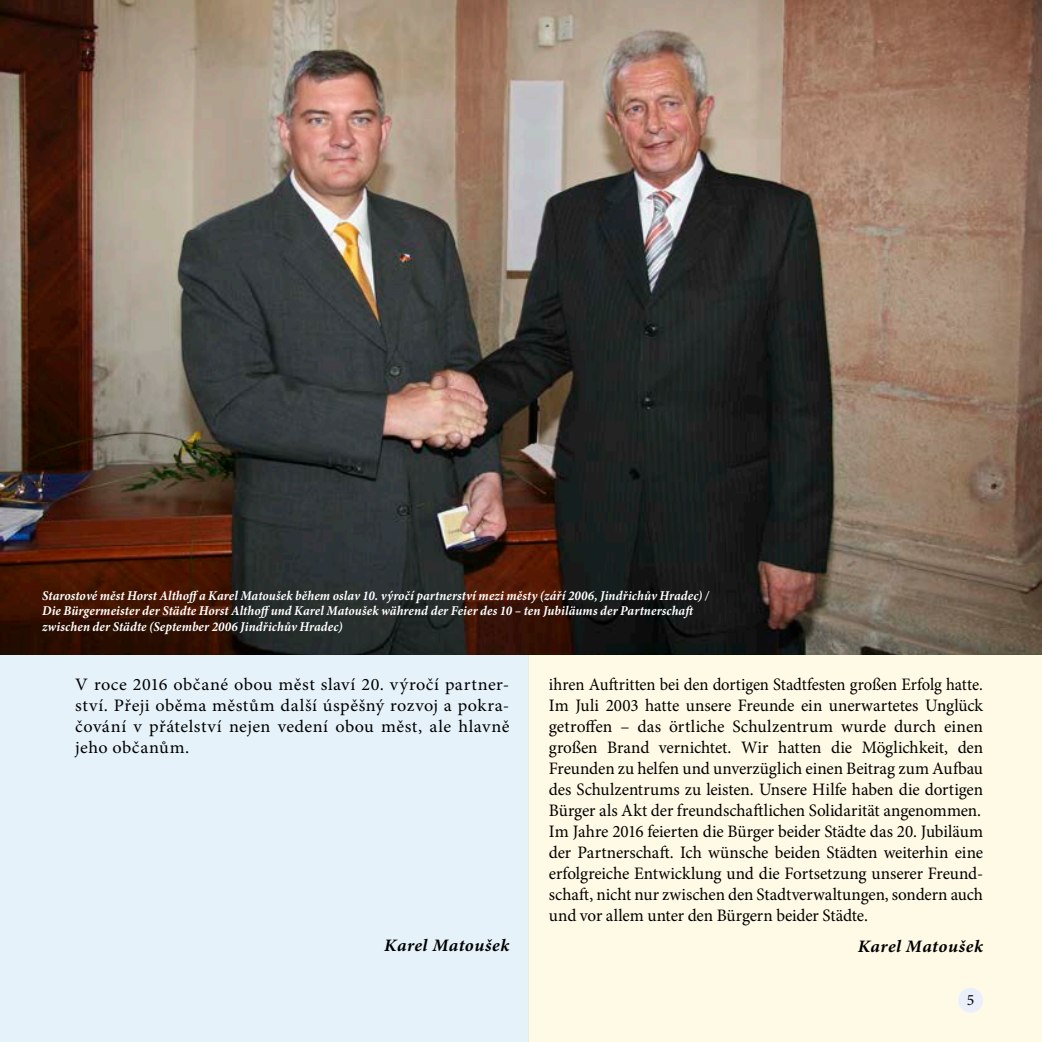
<style>
.page{position:relative;width:1042px;height:1042px;background:#fff}
.page>*{position:absolute;margin:0;border:0;box-sizing:border-box;transform-origin:0 0}
.t1{font:17.5px/21px "Minion Pro";letter-spacing:.01em;color:#000;text-align:justify;scale:.95 1}
.t2{font:17.5px/21px "Minion Pro";letter-spacing:.01em;color:#000;text-align:justify;scale:1.04 1}
.t3{font:italic 700 17.5px "Minion Pro";letter-spacing:.03em;color:#000;scale:1.04 1}
.t4{font:15.75px "Minion Pro";color:#000}
.t5{font:italic 700 13.47px/15.2px "Minion Pro";letter-spacing:.01em;color:#fff;scale:.95 1}
</style>
<div class="page">
<div style="left:528px;top:0;width:514px;height:1042px;background:#fffae5"></div>
<div style="left:0;top:0;width:528px;height:1042px;background:#e6f2f9"></div>
<div style="left:958px;top:988px;width:25px;height:24px;background:#eaf0fb;border-radius:50%"></div>
<img style="left:1px;top:0;width:1041px;height:655px">
<p class="t5" style="left:42px;top:588px;width:703px">Starostové měst Horst Althoff a Karel Matoušek během oslav 10. výročí partnerství mezi městy (září 2006, Jindřichův Hradec) /<br>Die Bürgermeister der Städte Horst Althoff und Karel Matoušek während der Feier des 10 – ten Jubiläums der Partnerschaft zwischen der Städte (September 2006 Jindřichův Hradec)</p>
<p class="t2" style="left:75px;top:674px;width:419px">V roce 2016 občané obou měst slaví 20. výročí partner&shy;ství. Přeji oběma městům další úspěšný rozvoj a pokra&shy;čování v přátelství nejen vedení obou měst, ale hlavně jeho občanům.</p>
<p class="t3" style="left:384px;top:933px;width:122px">Karel Matoušek</p>
<p class="t1" style="left:549px;top:674px;width:458px">ihren Auftritten bei den dortigen Stadtfesten großen Erfolg hatte.<br>Im Juli 2003 hatte unsere Freunde ein unerwartetes Unglück getroffen – das örtliche Schulzentrum wurde durch einen großen Brand vernichtet. Wir hatten die Möglichkeit, den Freunden zu helfen und unverzüglich einen Beitrag zum Aufbau des Schulzentrums zu leisten. Unsere Hilfe haben die dortigen Bürger als Akt der freundschaftlichen Solidarität angenommen.<br>Im Jahre 2016 feierten die Bürger beider Städte das 20. Jubiläum der Partnerschaft. Ich wünsche beiden Städten weiterhin eine erfolgreiche Entwicklung und die Fortsetzung unserer Freund&shy;schaft, nicht nur zwischen den Stadtverwaltungen, sondern auch und vor allem unter den Bürgern beider Städte.</p>
<p class="t3" style="left:858px;top:934px;width:122px">Karel Matoušek</p>
<p class="t4" style="left:967px;top:989px;width:9px">5</p>
</div>
